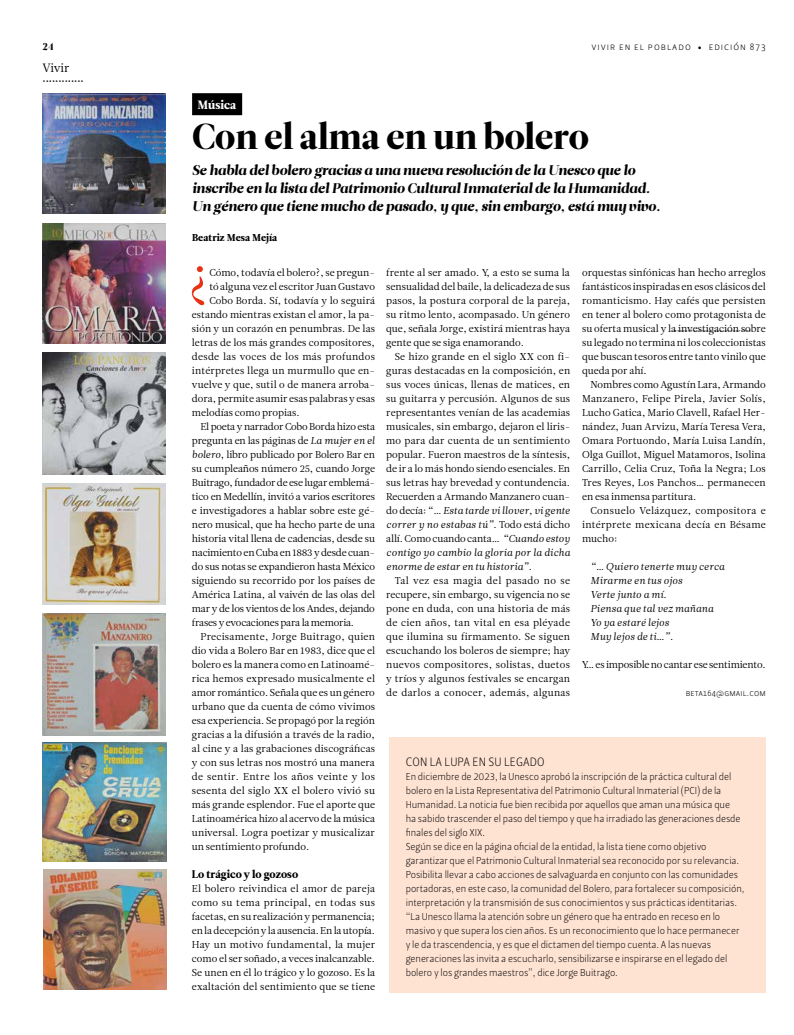
<style>
.page{position:relative;width:794px;height:1035px;background:#fff}
.page>*{position:absolute;margin:0;border:0;box-sizing:border-box;transform-origin:0 0}
.t1{font:50px "Leitura News Roman 1";color:#e73314}
.t2{font:36px "Leitura Display";color:#000}
.t3{font:italic 14px/18px "Leitura Display";color:#000}
.t4{font:12px "Leitura Sans Grot 1";letter-spacing:.015em;color:#000}
.t5{font:12px "Leitura News Roman 4";color:#fff}
.t6{font:12px "Leitura News Roman 1";letter-spacing:-.01em;color:#000}
.t7{font:11px "Leitura News Roman 4";color:#000}
.t8{font:10px/14px "Leitura News Roman 1";color:#000;text-align:justify}
.t9{font:10px/14px "Leitura Sans Grot 1";letter-spacing:-.005em;color:#000}
.t10{font:10px/14px "Leitura News Italic 1";color:#000}
.t11{font:10px "Leitura News Roman 1";letter-spacing:-.02em;color:#000}
.t12{font:10px "Leitura News Roman 1";letter-spacing:.025em;color:#000}
.t13{font:10px "Leitura News Roman 1";letter-spacing:.03em;color:#000}
.t14{font:10px "Leitura Sans Grot 1";letter-spacing:.1em;color:#000}
.t15{font:10px "Leitura News Roman 4";letter-spacing:.01em;color:#000}
.t16{font:10px "Leitura Display";color:#000}
.t17{font:9px "Leitura Sans Grot 1";letter-spacing:.02em;color:#000}
.t18{font:8px "Leitura Display";color:#000}
.s1{font-family:"Minion Pro"}
.s2{font-family:"Leitura News Italic 1"}
.s3{font-family:"Leitura News Roman 1"}
</style>
<div class="page">
<div style="left:192px;top:93px;width:50px;height:22px;background:#000"></div>
<div style="left:389px;top:737px;width:376px;height:255px;background:#fee2d2"></div>
<img style="left:42px;top:94px;width:123px;height:120px">
<img style="left:43px;top:742px;width:123px;height:120px">
<img style="left:43px;top:869px;width:123px;height:121px">
<img style="left:42px;top:224px;width:123px;height:119px">
<img style="left:42px;top:483px;width:124px;height:121px">
<img style="left:42px;top:353px;width:123px;height:121px">
<img style="left:43px;top:614px;width:122px;height:121px">
<svg style="left:674px;top:331px;width:76px;height:1px"></svg>
<p class="t16" style="left:43px;top:41px;width:13px">24</p>
<p class="t6" style="left:43px;top:60px;width:28px">Vivir</p>
<p class="t18" style="left:43px;top:75px;width:43px">•••••••••••••</p>
<p class="t14" style="left:591px;top:41px;width:176px">vivir en el poblado <span class="s1">•</span> edición 873</p>
<p class="t5" style="left:198px;top:98px;width:40px">Música</p>
<h2 class="t2" style="left:192px;top:115px;width:398px">Con el alma en un bolero</h2>
<h3 class="t3" style="left:192px;top:161px;width:470px">Se habla del bolero gracias a una nueva resolución de la Unesco que lo inscribe en la lista del Patrimonio Cultural Inmaterial de la Humanidad.<br>Un género que tiene mucho de pasado, y que, sin embargo, está muy vivo.</h3>
<p class="t15" style="left:192px;top:232px;width:87px">Beatriz Mesa Mejía</p>
<h1 class="t1" style="left:187px;top:247px;width:24px">¿</h1>
<p class="t8" style="left:209px;top:265px;width:167px">Cómo, todavía el bolero?, se pregun-</p>
<p class="t8" style="left:209px;top:279px;width:167px">tó alguna vez el escritor Juan Gustavo</p>
<p class="t8" style="left:209px;top:293px;width:167px">Cobo Borda. Sí, todavía y lo seguirá</p>
<p class="t8" style="left:192px;top:307px;width:185px">estando mientras existan el amor, la pa-</p>
<p class="t8" style="left:192px;top:321px;width:185px">sión y un corazón en penumbras. De las</p>
<p class="t8" style="left:192px;top:335px;width:185px">letras de los más grandes compositores,</p>
<p class="t13" style="left:192px;top:350px;width:185px">desde las voces de los más profundos</p>
<p class="t8" style="left:192px;top:363px;width:185px">intérpretes llega un murmullo que en-</p>
<p class="t8" style="left:192px;top:377px;width:185px">vuelve y que, sutil o de manera arroba-</p>
<p class="t8" style="left:192px;top:391px;width:185px">dora, permite asumir esas palabras y esas</p>
<p class="t8" style="left:192px;top:405px;width:109px">melodías como propias.</p>
<p class="t11" style="left:200px;top:420px;width:176px">El poeta y narrador Cobo Borda hizo esta</p>
<p class="t8" style="left:192px;top:433px;width:184px">pregunta en las páginas de <span class="s2">La mujer en el</span></p>
<p class="t8" style="left:192px;top:447px;width:185px"><span class="s2">bolero</span>, libro publicado por Bolero Bar en</p>
<p class="t8" style="left:192px;top:461px;width:185px">su cumpleaños número 25, cuando Jorge</p>
<p class="t11" style="left:192px;top:476px;width:185px">Buitrago, fundador de ese lugar emblemá-</p>
<p class="t8" style="left:192px;top:489px;width:185px">tico en Medellín, invitó a varios escritores</p>
<p class="t8" style="left:192px;top:503px;width:185px">e investigadores a hablar sobre este gé-</p>
<p class="t8" style="left:192px;top:517px;width:185px">nero musical, que ha hecho parte de una</p>
<p class="t8" style="left:192px;top:531px;width:185px">historia vital llena de cadencias, desde su</p>
<p class="t11" style="left:192px;top:546px;width:185px">nacimiento en Cuba en 1883 y desde cuan-</p>
<p class="t8" style="left:192px;top:559px;width:185px">do sus notas se expandieron hasta México</p>
<p class="t8" style="left:192px;top:573px;width:185px">siguiendo su recorrido por los países de</p>
<p class="t8" style="left:192px;top:587px;width:185px">América Latina, al vaivén de las olas del</p>
<p class="t11" style="left:192px;top:602px;width:184px">mar y de los vientos de los Andes, dejando</p>
<p class="t11" style="left:192px;top:616px;width:164px">frases y evocaciones para la memoria.</p>
<p class="t12" style="left:200px;top:630px;width:176px">Precisamente, Jorge Buitrago, quien</p>
<p class="t8" style="left:192px;top:643px;width:185px">dio vida a Bolero Bar en 1983, dice que el</p>
<p class="t8" style="left:192px;top:657px;width:185px">bolero es la manera como en Latinoamé-</p>
<p class="t8" style="left:192px;top:671px;width:185px">rica hemos expresado musicalmente el</p>
<p class="t8" style="left:192px;top:685px;width:184px">amor romántico. Señala que es un género</p>
<p class="t8" style="left:192px;top:699px;width:185px">urbano que da cuenta de cómo vivimos</p>
<p class="t8" style="left:192px;top:713px;width:185px">esa experiencia. Se propagó por la región</p>
<p class="t8" style="left:192px;top:727px;width:185px">gracias a la difusión a través de la radio,</p>
<p class="t8" style="left:192px;top:741px;width:185px">al cine y a las grabaciones discográficas</p>
<p class="t8" style="left:192px;top:755px;width:185px">y con sus letras nos mostró una manera</p>
<p class="t13" style="left:192px;top:770px;width:185px">de sentir. Entre los años veinte y los</p>
<p class="t12" style="left:192px;top:784px;width:185px">sesenta del siglo XX el bolero vivió su</p>
<p class="t8" style="left:192px;top:797px;width:185px">más grande esplendor. Fue el aporte que</p>
<p class="t8" style="left:192px;top:811px;width:185px">Latinoamérica hizo al acervo de la música</p>
<p class="t8" style="left:192px;top:825px;width:185px">universal. Logra poetizar y musicalizar</p>
<p class="t8" style="left:192px;top:839px;width:119px">un sentimiento profundo.</p>
<p class="t7" style="left:192px;top:867px;width:108px">Lo trágico y lo gozoso</p>
<p class="t8" style="left:192px;top:881px;width:185px">El bolero reivindica el amor de pareja como su tema principal, en todas sus facetas, en su realización y permanencia; en la decepción y la ausencia. En la utopía.<br>Hay un motivo fundamental, la mujer como el ser soñado, a veces inalcanzable.<br>Se unen en él lo trágico y lo gozoso. Es la exaltación del sentimiento que se tiene</p>
<p class="t8" style="left:386px;top:265px;width:185px">frente al ser amado. Y, a esto se suma la sensualidad del baile, la delicadeza de sus pasos, la postura corporal de la pareja, su ritmo lento, acompasado. Un género que, señala Jorge, existirá mientras haya gente que se siga enamorando.</p>
<p class="t8" style="left:386px;top:349px;width:185px;text-indent:8px">Se hizo grande en el siglo XX con fi&shy;guras destacadas en la composición, en sus voces únicas, llenas de matices, en su guitarra y percusión. Algunos de sus representantes venían de las academias musicales, sin embargo, dejaron el liris&shy;mo para dar cuenta de un sentimiento popular. Fueron maestros de la síntesis, de ir a lo más hondo siendo esenciales. En sus letras hay brevedad y contundencia.<br>Recuerden a Armando Manzanero cuan-</p>
<p class="t10" style="left:386px;top:503px;width:185px"><span class="s3">do decía: “</span>… Esta tarde vi llover, vi gente correr y no estabas tú”. <span class="s3">Todo está dicho</span></p>
<p class="t8" style="left:386px;top:531px;width:185px">allí. Como cuando canta… <span class="s2">“Cuando estoy</span></p>
<p class="t10" style="left:386px;top:545px;width:185px">contigo yo cambio la gloria por la dicha enorme de estar en tu historia”<span class="s3">.</span></p>
<p class="t8" style="left:386px;top:573px;width:185px;text-indent:8px">Tal vez esa magia del pasado no se recupere, sin embargo, su vigencia no se pone en duda, con una historia de más de cien años, tan vital en esa pléyade que ilumina su firmamento. Se siguen escuchando los boleros de siempre; hay nuevos compositores, solistas, duetos y tríos y algunos festivales se encargan de darlos a conocer, además, algunas</p>
<p class="t8" style="left:582px;top:265px;width:185px">orquestas sinfónicas han hecho arreglos fantásticos inspiradas en esos clásicos del romanticismo. Hay cafés que persisten en tener al bolero como protagonista de su oferta musical y la investigación sobre su legado no termina ni los coleccionistas que buscan tesoros entre tanto vinilo que queda por ahí.</p>
<p class="t8" style="left:582px;top:377px;width:185px;text-indent:8px">Nombres como Agustín Lara, Armando Manzanero, Felipe Pirela, Javier Solís, Lucho Gatica, Mario Clavell, Rafael Her&shy;nández, Juan Arvizu, María Teresa Vera, Omara Portuondo, María Luisa Landín, Olga Guillot, Miguel Matamoros, Isolina Carrillo, Celia Cruz, Toña la Negra; Los Tres Reyes, Los Panchos… permanecen en esa inmensa partitura.</p>
<p class="t8" style="left:582px;top:503px;width:185px;text-indent:8px">Consuelo Velázquez, compositora e intérprete mexicana decía en Bésame mucho:</p>
<p class="t10" style="left:590px;top:559px;width:136px">“… Quiero tenerte muy cerca<br>Mirarme en tus ojos<br>Verte junto a mí.<br>Piensa que tal vez mañana<br>Yo ya estaré lejos<br>Muy lejos de ti…”.</p>
<p class="t8" style="left:582px;top:657px;width:185px">Y… es imposible no cantar ese sentimiento.</p>
<p class="t17" style="left:685px;top:688px;width:82px">beta164@gmail.com</p>
<p class="t4" style="left:406px;top:754px;width:140px">CON LA LUPA EN SU LEGADO</p>
<p class="t9" style="left:406px;top:769px;width:340px">En diciembre de 2023, la Unesco aprobó la inscripción de la práctica cultural del bolero en la Lista Representativa del Patrimonio Cultural Inmaterial (PCI) de la Humanidad. La noticia fue bien recibida por aquellos que aman una música que<br>ha sabido trascender el paso del tiempo y que ha irradiado las generaciones desde finales del siglo XIX.<br>Según se dice en la página oficial de la entidad, la lista tiene como objetivo garantizar que el Patrimonio Cultural Inmaterial sea reconocido por su relevancia.<br>Posibilita llevar a cabo acciones de salvaguarda en conjunto con las comunidades portadoras, en este caso, la comunidad del Bolero, para fortalecer su composición, interpretación y la transmisión de sus conocimientos y sus prácticas identitarias. “La Unesco llama la atención sobre un género que ha entrado en receso en lo masivo y que supera los cien años. Es un reconocimiento que lo hace permanecer y le da trascendencia, y es que el dictamen del tiempo cuenta. A las nuevas generaciones las invita a escucharlo, sensibilizarse e inspirarse en el legado del bolero y los grandes maestros”, dice Jorge Buitrago.</p>
</div>
